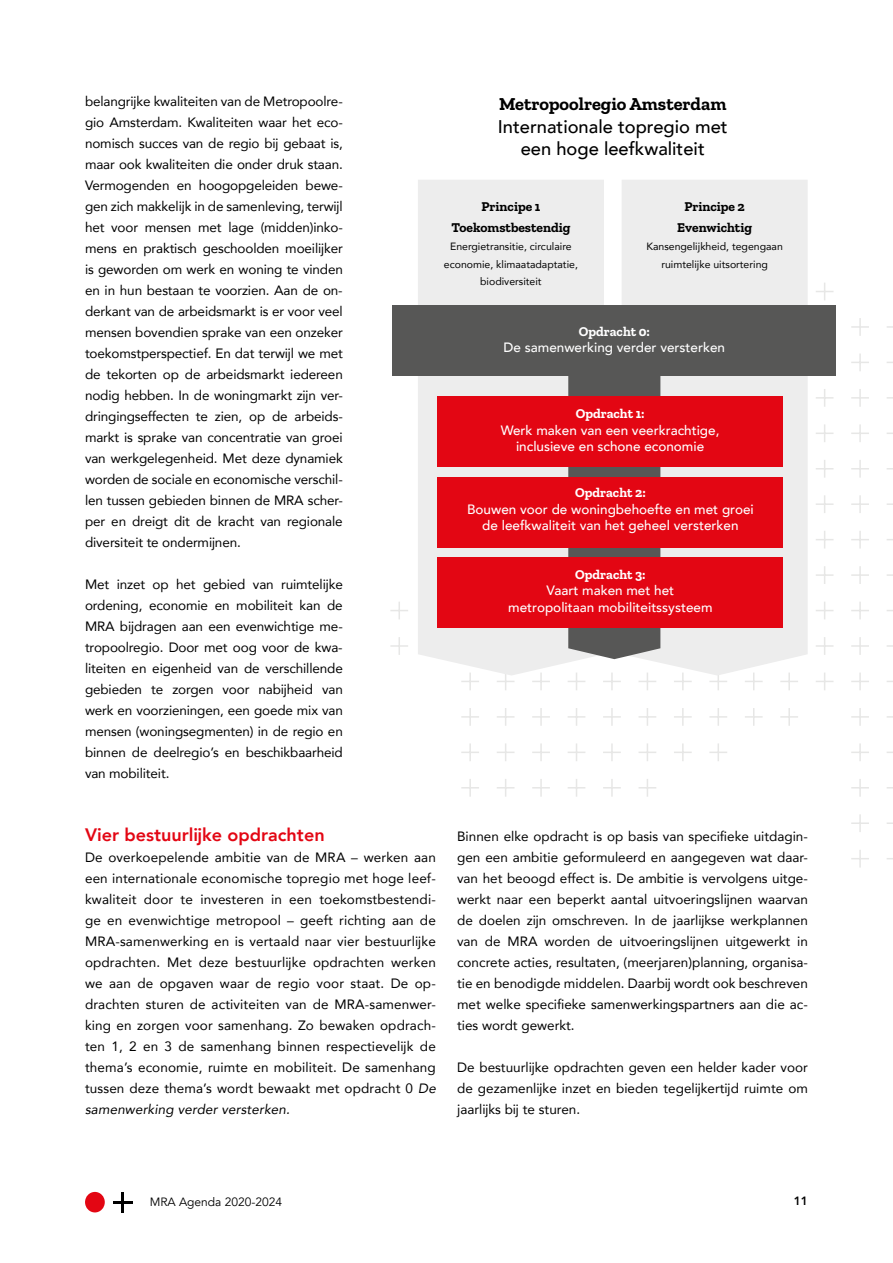
<style>
.page{position:relative;width:893px;height:1263px;background:#fff}
.page>*{position:absolute;margin:0;border:0;box-sizing:border-box;transform-origin:0 0}
.t1{font:500 18.3px/22.4px "Avenir";color:#000;text-align:center}
.t2{font:700 18.3px "Zilla Slab";color:#000}
.t3{font:800 18px "Avenir";color:#e30613}
.t4{font:13.5px/21px "Avenir";color:#000;text-align:justify}
.t5{font:500 13.5px/16.5px "Avenir";color:#fff;text-align:center}
.t6{font:700 13.5px/21px "Zilla Slab";color:#000;text-align:center}
.t7{font:700 13.5px "Zilla Slab";color:#fff}
.t8{font:12px "Avenir";color:#000}
.t9{font:800 12px "Avenir";color:#000}
.t10{font:10.5px/18px "Avenir";color:#000;text-align:center}
.s1{font-style:italic}
</style>
<div class="page">
<div style="left:85px;top:1192px;width:20px;height:20px;background:#e30613;border-radius:50%"></div>
<hr style="left:121px;top:1192px;width:3px;height:20px;background:#000">
<svg style="left:113px;top:1201px;width:19px;height:2px"></svg>
<svg style="left:390px;top:283px;width:503px;height:585px"></svg>
<div style="left:622px;top:180px;width:186px;height:495px;background:#ededed"></div>
<div style="left:418px;top:180px;width:186px;height:495px;background:#ededed"></div>
<div style="left:393px;top:305px;width:443px;height:71px;background:#575756"></div>
<svg style="left:568px;top:376px;width:92px;height:283px;background:#685f5e"></svg>
<div style="left:438px;top:397px;width:345px;height:70px;background:#e30613"></div>
<div style="left:438px;top:477px;width:345px;height:70px;background:#e30613"></div>
<div style="left:438px;top:557px;width:345px;height:70px;background:#e30613"></div>
<p class="t4" style="left:85px;top:90px;width:259px">belangrijke kwaliteiten van de Metropoolre&shy;gio Amsterdam. Kwaliteiten waar het eco&shy;nomisch succes van de regio bij gebaat is, maar ook kwaliteiten die onder druk staan.<br>Vermogenden en hoogopgeleiden bewe&shy;gen zich makkelijk in de samenleving, terwijl het voor mensen met lage (midden)inko&shy;mens en praktisch geschoolden moeilijker is geworden om werk en woning te vinden en in hun bestaan te voorzien. Aan de on&shy;derkant van de arbeidsmarkt is er voor veel mensen bovendien sprake van een onzeker toekomstperspectief. En dat terwijl we met de tekorten op de arbeidsmarkt iedereen nodig hebben. In de woningmarkt zijn ver&shy;dringingseffecten te zien, op de arbeids&shy;markt is sprake van concentratie van groei van werkgelegenheid. Met deze dynamiek worden de sociale en economische verschil&shy;len tussen gebieden binnen de MRA scher&shy;per en dreigt dit de kracht van regionale diversiteit te ondermijnen.</p>
<p class="t4" style="left:85px;top:574px;width:259px">Met inzet op het gebied van ruimtelijke ordening, economie en mobiliteit kan de MRA bijdragen aan een evenwichtige me&shy;tropoolregio. Door met oog voor de kwa&shy;liteiten en eigenheid van de verschillende gebieden te zorgen voor nabijheid van werk en voorzieningen, een goede mix van mensen (woningsegmenten) in de regio en binnen de deelregio’s en beschikbaarheid van mobiliteit.</p>
<h1 class="t2" style="left:499px;top:94px;width:229px">Metropoolregio Amsterdam</h1>
<h1 class="t1" style="left:498px;top:114px;width:231px">Internationale topregio met een hoge leefkwaliteit</h1>
<p class="t6" style="left:451px;top:196px;width:121px">Principe 1<br>Toekomstbestendig</p>
<p class="t10" style="left:444px;top:237px;width:136px">Energietransitie, circulaire economie, klimaatadaptatie,</p>
<p class="t10" style="left:480px;top:272px;width:63px">biodiversiteit</p>
<p class="t6" style="left:677px;top:196px;width:76px">Principe 2<br>Evenwichtig</p>
<p class="t10" style="left:646px;top:237px;width:138px">Kansengelijkheid, tegengaan ruimtelijke uitsortering</p>
<p class="t7" style="left:579px;top:323px;width:73px">Opdracht 0:</p>
<p class="t5" style="left:504px;top:339px;width:223px">De samenwerking verder versterken</p>
<p class="t7" style="left:576px;top:406px;width:70px">Opdracht 1:</p>
<p class="t5" style="left:501px;top:421px;width:220px">Werk maken van een veerkrachtige, inclusieve en schone economie</p>
<p class="t7" style="left:575px;top:485px;width:72px">Opdracht 2:</p>
<p class="t5" style="left:467px;top:500px;width:288px">Bouwen voor de woningbehoefte en met groei de leefkwaliteit van het geheel versterken</p>
<p class="t7" style="left:575px;top:566px;width:72px">Opdracht 3:</p>
<p class="t5" style="left:508px;top:581px;width:206px">Vaart maken met het metropolitaan mobiliteitssysteem</p>
<h2 class="t3" style="left:85px;top:821px;width:241px">Vier bestuurlijke opdrachten</h2>
<p class="t4" style="left:85px;top:846px;width:352px">De overkoepelende ambitie van de MRA – werken aan een internationale economische topregio met hoge leef&shy;kwaliteit door te investeren in een toekomstbestendi&shy;ge en evenwichtige metropool – geeft richting aan de MRA-samenwerking en is vertaald naar vier bestuurlijke opdrachten. Met deze bestuurlijke opdrachten werken we aan de opgaven waar de regio voor staat. De op&shy;drachten sturen de activiteiten van de MRA-samenwer&shy;king en zorgen voor samenhang. Zo bewaken opdrach&shy;ten 1, 2 en 3 de samenhang binnen respectievelijk de thema’s economie, ruimte en mobiliteit. De samenhang tussen deze thema’s wordt bewaakt met opdracht 0 <span class="s1">De samenwerking verder versterken.</span></p>
<p class="t4" style="left:457px;top:826px;width:352px">Binnen elke opdracht is op basis van specifieke uitdagin&shy;gen een ambitie geformuleerd en aangegeven wat daar&shy;van het beoogd effect is. De ambitie is vervolgens uitge&shy;werkt naar een beperkt aantal uitvoeringslijnen waarvan de doelen zijn omschreven. In de jaarlijkse werkplannen van de MRA worden de uitvoeringslijnen uitgewerkt in concrete acties, resultaten, (meerjaren)planning, organisa&shy;tie en benodigde middelen. Daarbij wordt ook beschreven met welke specifieke samenwerkingspartners aan die ac&shy;ties wordt gewerkt.</p>
<p class="t4" style="left:457px;top:1057px;width:352px">De bestuurlijke opdrachten geven een helder kader voor de gezamenlijke inzet en bieden tegelijkertijd ruimte om jaarlijks bij te sturen.</p>
<p class="t8" style="left:150px;top:1195px;width:134px">MRA Agenda 2020-2024</p>
<p class="t9" style="left:794px;top:1192px;width:16px">11</p>
</div>
